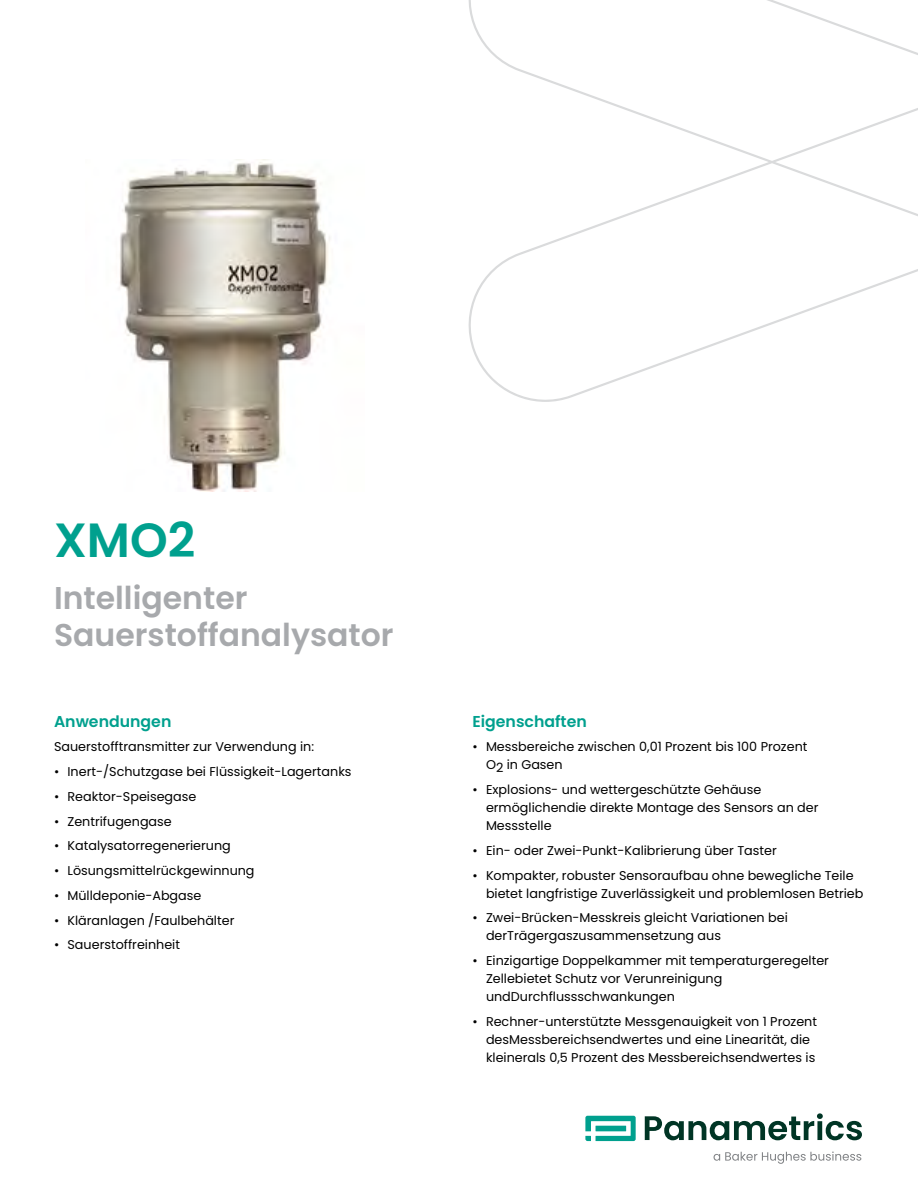
<style>
.page{position:relative;width:918px;height:1188px;background:#fff}
.page>*{position:absolute;margin:0;border:0;box-sizing:border-box;transform-origin:0 0}
.t1{font:600 48px "Poppins";color:#00a08e}
.t2{font:600 31.5px/37.8px "Poppins";color:#a7a9ac}
.t3{font:600 15.75px "Poppins";color:#00a08e}
.t4{font:12.75px/18px "Poppins";color:#000}
</style>
<div class="page">
<img style="left:119px;top:159px;width:211px;height:333px">
<svg style="left:468px;top:0;width:450px;height:402px"></svg>
<svg style="left:585px;top:1116px;width:51px;height:25px"></svg>
<svg style="left:645px;top:1113px;width:217px;height:27px"></svg>
<svg style="left:714px;top:1151px;width:147px;height:13px"></svg>
<h1 class="t1" style="left:54px;top:513px;width:143px">XMO2</h1>
<h2 class="t2" style="left:54px;top:579px;width:341px">Intelligenter<br>Sauerstoffanalysator</h2>
<p class="t3" style="left:54px;top:712px;width:119px">Anwendungen</p>
<p class="t4" style="left:54px;top:738px;width:262px">Sauerstofftransmitter zur Verwendung in:</p>
<p class="t4" style="left:54px;top:763px;width:299px">• Inert-/Schutzgase bei Flüssigkeit-Lagertanks</p>
<p class="t4" style="left:54px;top:787px;width:144px">• Reaktor-Speisegase</p>
<p class="t4" style="left:54px;top:812px;width:119px">• Zentrifugengase</p>
<p class="t4" style="left:54px;top:837px;width:178px">• Katalysatorregenerierung</p>
<p class="t4" style="left:54px;top:862px;width:202px">• Lösungsmittelrückgewinnung</p>
<p class="t4" style="left:54px;top:886px;width:149px">• Mülldeponie-Abgase</p>
<p class="t4" style="left:54px;top:911px;width:182px">• Kläranlagen /Faulbehälter</p>
<p class="t4" style="left:54px;top:936px;width:128px">• Sauerstoffreinheit</p>
<p class="t3" style="left:472px;top:712px;width:116px">Eigenschaften</p>
<p class="t4" style="left:486px;top:738px;width:323px;text-indent:-14px">• Messbereiche zwischen 0,01 Prozent bis 100 Prozent<br>O2 in Gasen</p>
<p class="t4" style="left:486px;top:781px;width:334px;text-indent:-14px">• Explosions- und wettergeschützte Gehäuse ermöglichendie direkte Montage des Sensors an der<br>Messstelle</p>
<p class="t4" style="left:472px;top:841px;width:306px">• Ein- oder Zwei-Punkt-Kalibrierung über Taster</p>
<p class="t4" style="left:486px;top:866px;width:379px;text-indent:-14px">• Kompakter, robuster Sensoraufbau ohne bewegliche Teile bietet langfristige Zuverlässigkeit und problemlosen Betrieb</p>
<p class="t4" style="left:486px;top:909px;width:303px;text-indent:-14px">• Zwei-Brücken-Messkreis gleicht Variationen bei derTrägergaszusammensetzung aus</p>
<p class="t4" style="left:486px;top:952px;width:345px;text-indent:-14px">• Einzigartige Doppelkammer mit temperaturgeregelter<br>Zellebietet Schutz vor Verunreinigung undDurchflussschwankungen</p>
<p class="t4" style="left:486px;top:1012px;width:333px;text-indent:-14px">• Rechner-unterstützte Messgenauigkeit von 1 Prozent desMessbereichsendwertes und eine Linearität, die kleinerals 0,5 Prozent des Messbereichsendwertes is</p>
</div>
